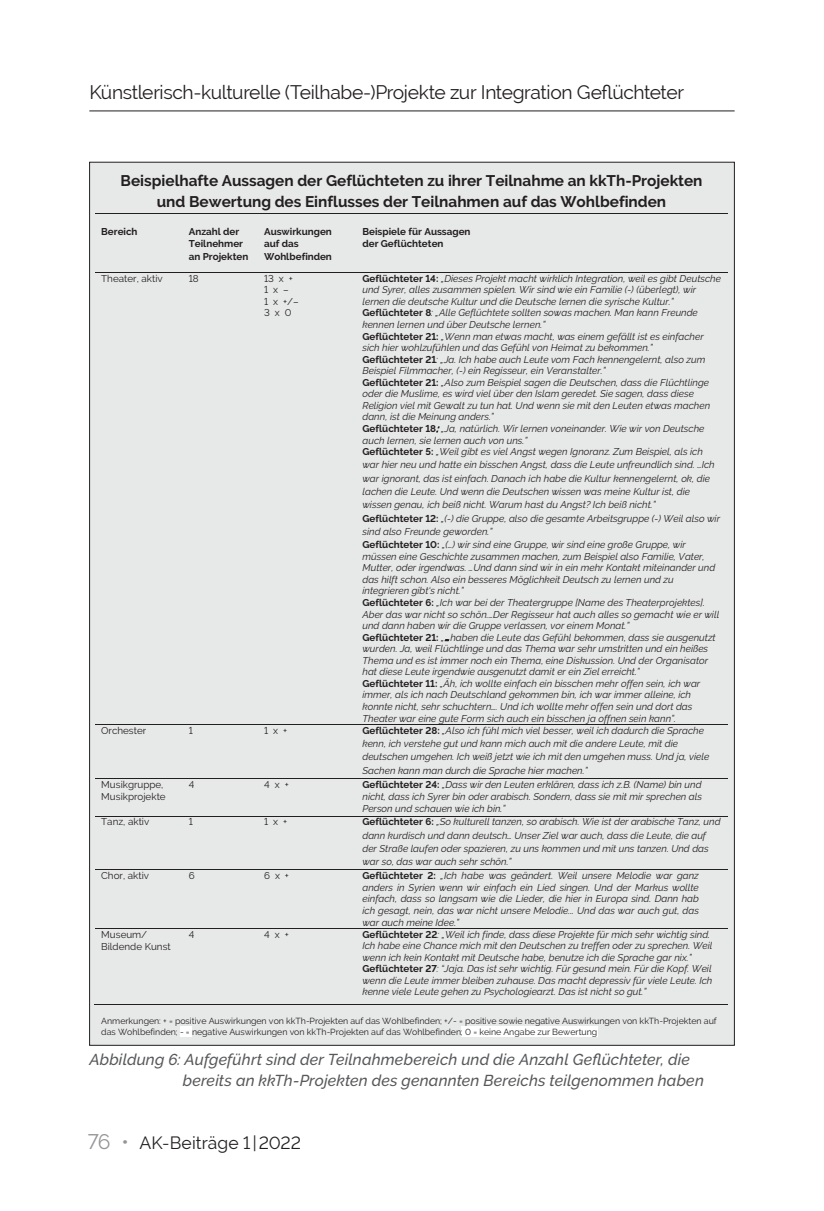
<style>
.page{position:relative;width:824px;height:1211px;background:#fff}
.page>*{position:absolute;margin:0;border:0;box-sizing:border-box;transform-origin:0 0}
.t1{font:19.25px "Raleway";letter-spacing:-.02em;color:#231f20}
.t2{font:17.5px "Raleway";letter-spacing:.005em;color:#231f20}
.t3{font:italic 500 15.75px/21px "Raleway";letter-spacing:.01em;color:#57585a}
.t4{font:700 15.4px/20.7px "Raleway";color:#231f20;text-align:center}
.t5{font:italic 9.8px/11.5px "Raleway";color:#231f20}
.t6{font:9.8px/11.5px "Raleway";color:#231f20}
.t7{font:700 9.8px/12.4px "Raleway";color:#231f20}
.t8{font:8.75px/11.2px "Raleway";color:#231f20}
.s1{font-weight:700;font-style:normal}
.s2{font-style:inherit}
.s3{font-size:21px;color:#939598}
</style>
<div class="page">
<hr style="left:89px;top:110px;width:645px;height:1px;background:#231f20">
<div style="left:90px;top:162px;width:644px;height:883px;background:#e7e8e8"></div>
<hr style="left:95px;top:213px;width:88px;height:1px;background:#231f20">
<hr style="left:183px;top:213px;width:75px;height:1px;background:#231f20">
<hr style="left:259px;top:213px;width:97px;height:1px;background:#231f20">
<hr style="left:357px;top:213px;width:370px;height:1px;background:#231f20">
<hr style="left:95px;top:272px;width:88px;height:1px;background:#231f20">
<hr style="left:183px;top:272px;width:75px;height:1px;background:#231f20">
<hr style="left:259px;top:272px;width:97px;height:1px;background:#231f20">
<hr style="left:357px;top:272px;width:370px;height:1px;background:#231f20">
<hr style="left:95px;top:724px;width:88px;height:1px;background:#231f20">
<hr style="left:183px;top:724px;width:75px;height:1px;background:#231f20">
<hr style="left:259px;top:724px;width:97px;height:1px;background:#231f20">
<hr style="left:357px;top:724px;width:370px;height:1px;background:#231f20">
<hr style="left:95px;top:777px;width:88px;height:1px;background:#231f20">
<hr style="left:183px;top:777px;width:75px;height:1px;background:#231f20">
<hr style="left:259px;top:777px;width:97px;height:1px;background:#231f20">
<hr style="left:357px;top:777px;width:370px;height:1px;background:#231f20">
<hr style="left:95px;top:815px;width:88px;height:1px;background:#231f20">
<hr style="left:183px;top:815px;width:75px;height:1px;background:#231f20">
<hr style="left:259px;top:815px;width:97px;height:1px;background:#231f20">
<hr style="left:357px;top:815px;width:370px;height:1px;background:#231f20">
<hr style="left:95px;top:869px;width:88px;height:1px;background:#231f20">
<hr style="left:183px;top:869px;width:75px;height:1px;background:#231f20">
<hr style="left:259px;top:869px;width:97px;height:1px;background:#231f20">
<hr style="left:357px;top:869px;width:370px;height:1px;background:#231f20">
<hr style="left:95px;top:927px;width:88px;height:1px;background:#231f20">
<hr style="left:183px;top:927px;width:75px;height:1px;background:#231f20">
<hr style="left:259px;top:927px;width:97px;height:1px;background:#231f20">
<hr style="left:357px;top:927px;width:370px;height:1px;background:#231f20">
<hr style="left:94px;top:1003px;width:89px;height:1px;background:#231f20">
<hr style="left:182px;top:1003px;width:76px;height:1px;background:#231f20">
<hr style="left:258px;top:1003px;width:98px;height:1px;background:#231f20">
<hr style="left:356px;top:1003px;width:371px;height:1px;background:#231f20">
<div style="left:180px;top:1026px;width:12px;height:10px;background:#fff"></div>
<div style="left:461px;top:1026px;width:136px;height:10px;background:#fff"></div>
<h1 class="t1" style="left:89px;top:81px;width:596px">Künstlerisch-kulturelle (Teilhabe-)Projekte zur Integration Geflüchteter</h1>
<h3 class="t4" style="left:120px;top:170px;width:583px">Beispielhafte Aussagen der Geflüchteten zu ihrer Teilnahme an kkTh-Projekten und Bewertung des Einflusses der Teilnahmen auf das Wohlbefinden</h3>
<p class="t7" style="left:101px;top:225px;width:38px">Bereich</p>
<p class="t7" style="left:189px;top:225px;width:61px">Anzahl der<br>Teilnehmer an Projekten</p>
<p class="t7" style="left:264px;top:225px;width:69px">Auswirkungen auf das<br>Wohlbefinden</p>
<p class="t7" style="left:362px;top:225px;width:110px">Beispiele für Aussagen der Geflüchteten</p>
<p class="t6" style="left:101px;top:272px;width:63px">Theater, aktiv</p>
<p class="t6" style="left:189px;top:272px;width:11px">18</p>
<p class="t6" style="left:264px;top:272px;width:36px">13 x +<br>1 x –<br>1 x +/–<br>3 x 0</p>
<p class="t5" style="left:362px;top:272px;width:360px"><span class="s1">Geflüchteter 14:</span> „Dieses Projekt macht wirklich Integration, weil es gibt Deutsche und Syrer, alles zusammen spielen. Wir sind wie ein Familie (-) (überlegt), wir lernen die deutsche Kultur und die Deutsche lernen die syrische Kultur.” <span class="s1">Geflüchteter 8</span>: „Alle Geflüchtete sollten sowas machen. Man kann Freunde kennen lernen und über Deutsche lernen.”<br><span class="s1">Geflüchteter 21:</span> „Wenn man etwas macht, was einem gefällt ist es einfacher sich hier wohlzufühlen und das Gefühl von Heimat zu bekommen.”<br><span class="s1">Geflüchteter 21</span>: „Ja. Ich habe auch Leute vom Fach kennengelernt, also zum Beispiel Filmmacher, (-) ein Regisseur, ein Veranstalter.”<br><span class="s1">Geflüchteter 21:</span> „Also zum Beispiel sagen die Deutschen, dass die Flüchtlinge oder die Muslime, es wird viel über den Islam geredet. Sie sagen, dass diese Religion viel mit Gewalt zu tun hat. Und wenn sie mit den Leuten etwas machen dann, ist die Meinung anders.”<br><span class="s1">Geflüchteter 18</span><span class="s2">:</span>„Ja, natürlich. Wir lernen voneinander. Wie wir von Deutsche auch lernen, sie lernen auch von uns.”<br><span class="s1">Geflüchteter 5:</span> „Weil gibt es viel Angst wegen Ignoranz. Zum Beispiel, als ich</p>
<p class="t5" style="left:362px;top:458px;width:359px;line-height:13.3px">war hier neu und hatte ein bisschen Angst, dass die Leute unfreundlich sind. …Ich war ignorant, das ist einfach. Danach ich habe die Kultur kennengelernt, ok, die lachen die Leute. Und wenn die Deutschen wissen was meine Kultur ist, die wissen genau, ich beiß nicht. Warum hast du Angst? Ich beiß nicht.”<br><span class="s1">Geflüchteter 12:</span> „(-) die Gruppe, also die gesamte Arbeitsgruppe (-) Weil also wir sind also Freunde geworden.”<br><span class="s1">Geflüchteter 10:</span> „(…) wir sind eine Gruppe, wir sind eine große Gruppe, wir</p>
<p class="t5" style="left:362px;top:550px;width:358px">müssen eine Geschichte zusammen machen, zum Beispiel also Familie, Vater, Mutter, oder irgendwas. …Und dann sind wir in ein mehr Kontakt miteinander und das hilft schon. Also ein besseres Möglichkeit Deutsch zu lernen und zu integrieren gibt‘s nicht.”<br><span class="s1">Geflüchteter 6:</span> „Ich war bei der Theatergruppe [Name des Theaterprojektes].<br>Aber das war nicht so schön.…Der Regisseur hat auch alles so gemacht wie er will und dann haben wir die Gruppe verlassen, vor einem Monat.”<br><span class="s1">Geflüchteter 21:</span> „<span class="s2">…</span>haben die Leute das Gefühl bekommen, dass sie ausgenutzt wurden. Ja, weil Flüchtlinge und das Thema war sehr umstritten und ein heißes Thema und es ist immer noch ein Thema, eine Diskussion. Und der Organisator hat diese Leute irgendwie ausgenutzt damit er ein Ziel erreicht.”<br><span class="s1">Geflüchteter 11:</span> „Äh, ich wollte einfach ein bisschen mehr offen sein, ich war immer, als ich nach Deutschland gekommen bin, ich war immer alleine, ich konnte nicht, sehr schuchtern…. Und ich wollte mehr offen sein und dort das Theater war eine gute Form sich auch ein bisschen ja offnen sein kann”.</p>
<p class="t6" style="left:101px;top:724px;width:47px">Orchester</p>
<p class="t6" style="left:189px;top:724px;width:6px">1</p>
<p class="t6" style="left:264px;top:724px;width:25px">1 x +</p>
<p class="t5" style="left:362px;top:723px;width:348px;line-height:13.3px"><span class="s1">Geflüchteter 28:</span> „Also ich fühl mich viel besser, weil ich dadurch die Sprache kenn, ich verstehe gut und kann mich auch mit die andere Leute, mit die deutschen umgehen. Ich weiß jetzt wie ich mit den umgehen muss. Und ja, viele Sachen kann man durch die Sprache hier machen.”</p>
<p class="t6" style="left:101px;top:777px;width:66px;line-height:12.4px">Musikgruppe,<br>Musikprojekte</p>
<p class="t6" style="left:189px;top:778px;width:7px">4</p>
<p class="t6" style="left:264px;top:778px;width:26px">4 x +</p>
<p class="t5" style="left:362px;top:777px;width:341px;line-height:12.4px;text-align:justify"><span class="s1">Geflüchteter 24:</span> „Dass wir den Leuten erklären, dass ich z.B. (Name) bin und nicht, dass ich Syrer bin oder arabisch. Sondern, dass sie mit mir sprechen als Person und schauen wie ich bin.”</p>
<p class="t6" style="left:101px;top:816px;width:50px">Tanz, aktiv</p>
<p class="t6" style="left:189px;top:816px;width:6px">1</p>
<p class="t6" style="left:264px;top:816px;width:25px">1 x +</p>
<p class="t5" style="left:362px;top:815px;width:359px;line-height:13.3px"><span class="s1">Geflüchteter 6:</span> „So kulturell tanzen, so arabisch. Wie ist der arabische Tanz, und dann kurdisch und dann deutsch… Unser Ziel war auch, dass die Leute, die auf der Straße laufen oder spazieren, zu uns kommen und mit uns tanzen. Und das war so, das war auch sehr schön.”</p>
<p class="t6" style="left:101px;top:869px;width:49px">Chor, aktiv</p>
<p class="t6" style="left:189px;top:869px;width:7px">6</p>
<p class="t6" style="left:264px;top:869px;width:26px">6 x +</p>
<p class="t5" style="left:362px;top:869px;width:338px;text-align:justify"><span class="s1">Geflüchteter 2:</span> „Ich habe was geändert. Weil unsere Melodie war ganz anders in Syrien wenn wir einfach ein Lied singen. Und der Markus wollte einfach, dass so langsam wie die Lieder, die hier in Europa sind. Dann hab ich gesagt, nein, das war nicht unsere Melodie... Und das war auch gut, das war auch meine Idee.”</p>
<p class="t6" style="left:101px;top:927px;width:71px;line-height:12.4px">Museum/<br>Bildende Kunst</p>
<p class="t6" style="left:189px;top:928px;width:7px">4</p>
<p class="t6" style="left:264px;top:928px;width:26px">4 x +</p>
<p class="t5" style="left:362px;top:928px;width:351px"><span class="s1">Geflüchteter 22</span>: „Weil ich finde, dass diese Projekte für mich sehr wichtig sind.<br>Ich habe eine Chance mich mit den Deutschen zu treffen oder zu sprechen. Weil wenn ich kein Kontakt mit Deutsche habe, benutze ich die Sprache gar nix.” <span class="s1">Geflüchteter 27</span>: “Jaja. Das ist sehr wichtig. Für gesund mein. Für die Kopf. Weil wenn die Leute immer bleiben zuhause. Das macht depressiv für viele Leute. Ich kenne viele Leute gehen zu Psychologiearzt. Das ist nicht so gut.”</p>
<p class="t8" style="left:101px;top:1015px;width:617px">Anmerkungen: + = positive Auswirkungen von kkTh-Projekten auf das Wohlbefinden; +/- = positive sowie negative Auswirkungen von kkTh-Projekten auf das Wohlbefinden; - = negative Auswirkungen von kkTh-Projekten auf das Wohlbefinden; 0 = keine Angabe zur Bewertung</p>
<h3 class="t3" style="left:183px;top:1049px;width:522px;text-indent:-93px">Abbildung 6: Aufgeführt sind der Teilnahmebereich und die Anzahl Geflüchteter, die bereits an kkTh-Projekten des genannten Bereichs teilgenommen haben</h3>
<h2 class="t2" style="left:88px;top:1133px;width:215px"><span class="s3">76 •</span> AK-Beiträge 1 |2022</h2>
</div>
